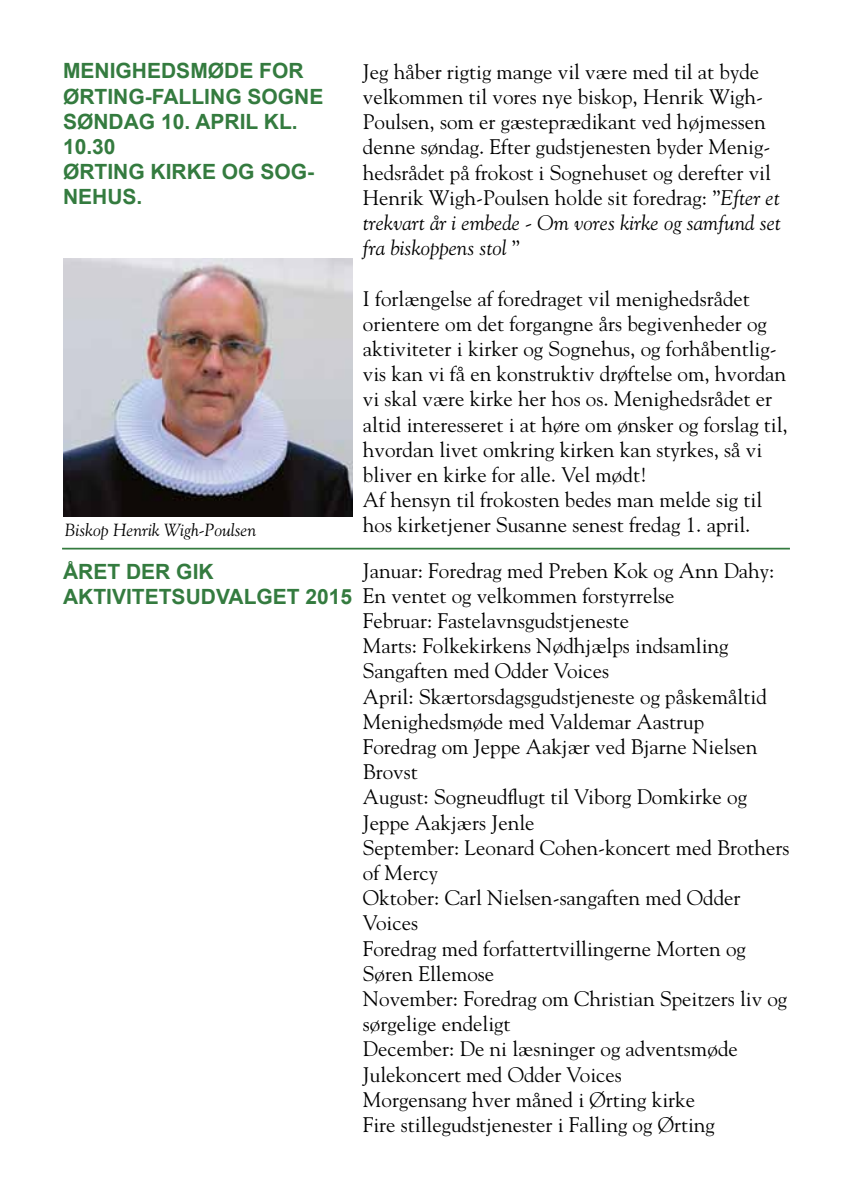
<style>
.page{position:relative;width:854px;height:1191px;background:#fff}
.page>*{position:absolute;margin:0;border:0;box-sizing:border-box;transform-origin:0 0}
.t1{font:21px/25.2px "Goudy Std";color:#000}
.t2{font:700 21px/25.2px "Arial";color:#347b3f}
.t3{font:italic 17.5px "Goudy Std";color:#000}
.s1{font-style:italic}
</style>
<div class="page">
<img style="left:63px;top:258px;width:289px;height:258px">
<hr style="left:62px;top:548px;width:727px;height:1px;background:#347b3f">
<p class="t2" style="left:63px;top:59px;width:259px">MENIGHEDSMØDE FOR<br>ØRTING-FALLING SOGNE<br>SØNDAG</p>
<p class="t2" style="left:161px;top:109px;width:48px">10. APRIL</p>
<p class="t2" style="left:264px;top:109px;width:35px">KL .</p>
<p class="t2" style="left:63px;top:135px;width:54px">10.30<br>ØRTING</p>
<p class="t2" style="left:63px;top:185px;width:81px">NEHUS.</p>
<p class="t2" style="left:151px;top:160px;width:14px">KIRK</p>
<p class="t2" style="left:202px;top:160px;width:75px">E OG SOG</p>
<p class="t2" style="left:307px;top:160px;width:8px">-</p>
<p class="t3" style="left:65px;top:519px;width:193px">Biskop Henrik Wigh-Poulsen</p>
<p class="t2" style="left:63px;top:559px;width:181px">ÅRET DER GIK<br>AKTIVITETSUDVALG</p>
<p class="t2" style="left:273px;top:584px;width:81px">ET 2015</p>
<p class="t1" style="left:363px;top:59px;width:419px">Jeg håber rigtig mange vil være med til at byde velkommen til vores nye biskop, Henrik Wigh-Poulsen, som er gæsteprædikant ved højmessen denne søndag. Efter gudstjenesten byder Menig&shy;hedsrådet på frokost i Sognehuset og derefter vil Henrik Wigh-Poulsen holde sit foredrag: ”<span class="s1">Efter et trekvart år i embede - Om vores kirke og samfund set fra biskoppens stol</span> ”</p>
<p class="t1" style="left:363px;top:285px;width:426px">I forlængelse af foredraget vil menighedsrådet orientere om det forgangne års begivenheder og aktiviteter i kirker og Sognehus, og forhåbentlig&shy;vis kan vi få en konstruktiv drøftelse om, hvordan vi skal være kirke her hos os. Menighedsrådet er altid interesseret i at høre om ønsker og forslag til, hvordan livet omkring kirken kan styrkes, så vi bliver en kirke for alle. Vel mødt!<br>Af hensyn til frokosten bedes man melde sig til hos kirketjener Susanne senest fredag 1. april.</p>
<p class="t1" style="left:363px;top:557px;width:428px">Januar: Foredrag med Preben Kok og Ann Dahy:<br>En ventet og velkommen forstyrrelse<br>Februar: Fastelavnsgudstjeneste<br>Marts: Folkekirkens Nødhjælps indsamling Sangaften med Odder Voices<br>April: Skærtorsdagsgudstjeneste og påskemåltid Menighedsmøde med Valdemar Aastrup<br>Foredrag om Jeppe Aakjær ved Bjarne Nielsen Brovst<br>August: Sogneudflugt til Viborg Domkirke og Jeppe Aakjærs Jenle<br>September: Leonard Cohen-koncert med Brothers of Mercy<br>Oktober: Carl Nielsen-sangaften med Odder Voices<br>Foredrag med forfattertvillingerne Morten og Søren Ellemose<br>November: Foredrag om Christian Speitzers liv og sørgelige endeligt<br>December: De ni læsninger og adventsmøde Julekoncert med Odder Voices<br>Morgensang hver måned i Ørting kirke<br>Fire stillegudstjenester i Falling og Ørting</p>
</div>
